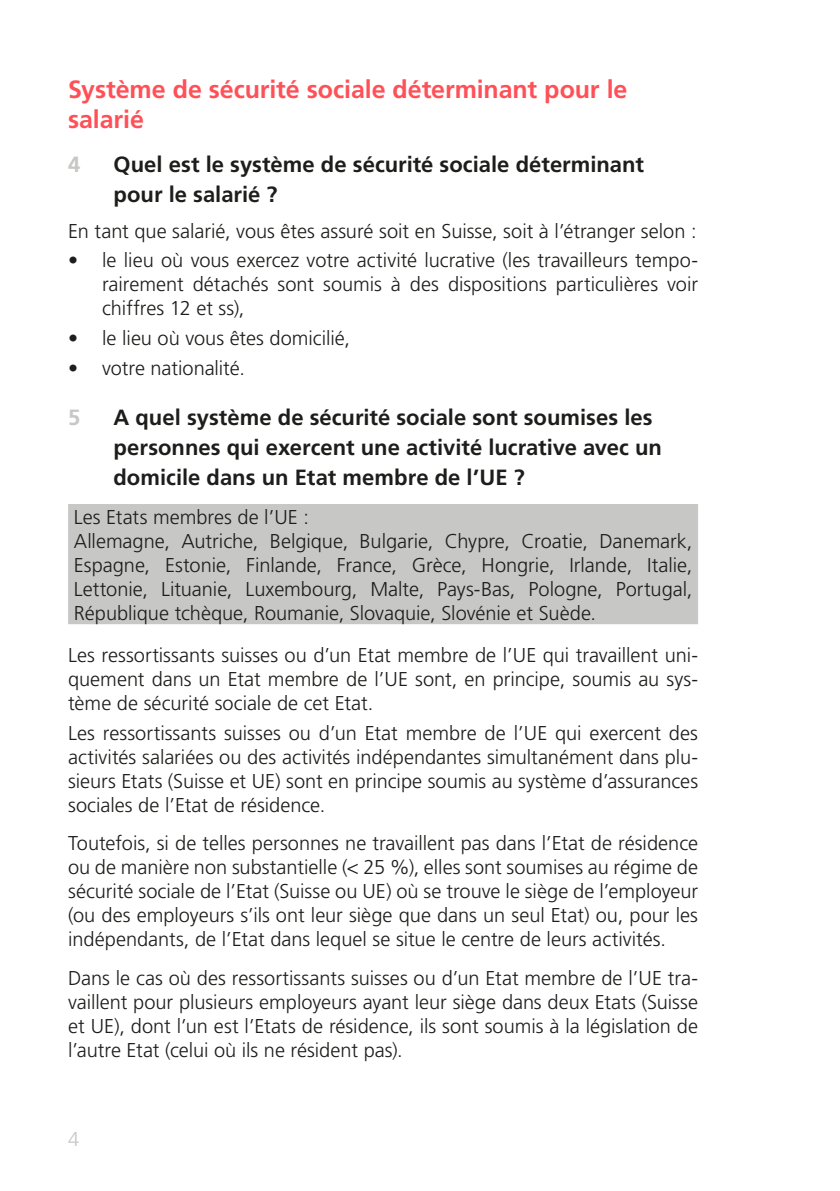
<style>
.page{position:relative;width:840px;height:1191px;background:#fff}
.page>*{position:absolute;margin:0;border:0;box-sizing:border-box;transform-origin:0 0}
.Texttitel{font:700 25px/30px "Frutiger LT Std";letter-spacing:-.005em;color:#ff5057}
.t1{font:700 22px/30px "Frutiger LT Std";color:#1d1d1b}
.t2{font:700 22px "Frutiger LT Std";color:#c7c7c6}
.Grundtext{font:300 20px/24px "Frutiger LT Std";color:#1d1d1b;text-align:justify}
.Text_vor_Aufzählung{font:300 20px/24px "Frutiger LT Std";color:#1d1d1b;text-align:justify}
.t3{font:300 20px "Frutiger LT Std";color:#c7c7c6}
</style>
<div class="page">
<div style="left:68px;top:504px;width:629px;height:120px;background:#c7c7c6"></div>
<p class="Texttitel" style="left:68px;top:74px;width:560px">Système de sécurité sociale déterminant pour le salarié</p>
<p class="t2" style="left:68px;top:152px;width:14px">4</p>
<p class="t1" style="left:113px;top:150px;width:531px">Quel est le système de sécurité sociale déterminant pour le salarié ?</p>
<p class="Text_vor_Aufzählung" style="left:68px;top:219px;width:629px">En tant que salarié, vous êtes assuré soit en Suisse, soit à l’étranger selon :</p>
<p class="Grundtext" style="left:102px;top:249px;width:597px;text-indent:-34px">• le lieu où vous exercez votre activité lucrative (les travailleurs tempo&shy;rairement détachés sont soumis à des dispositions particulières voir chiffres 12 et ss),</p>
<p class="Grundtext" style="left:68px;top:326px;width:283px">• le lieu où vous êtes domicilié,</p>
<p class="Grundtext" style="left:68px;top:356px;width:178px">• votre nationalité.</p>
<p class="t2" style="left:68px;top:404px;width:14px">5</p>
<p class="t1" style="left:113px;top:402px;width:549px">A quel système de sécurité sociale sont soumises les personnes qui exercent une activité lucrative avec un domicile dans un Etat membre de l’UE ?</p>
<p class="Grundtext" style="left:74px;top:505px;width:237px">Les Etats membres de l’UE :</p>
<p class="Grundtext" style="left:74px;top:529px;width:620px">Allemagne, Autriche, Belgique, Bulgarie, Chypre, Croatie, Danemark, Espagne, Estonie, Finlande, France, Grèce, Hongrie, Irlande, Italie, Lettonie, Lituanie, Luxembourg, Malte, Pays-Bas, Pologne, Portugal, République tchèque, Roumanie, Slovaquie, Slovénie et Suède.</p>
<p class="Text_vor_Aufzählung" style="left:68px;top:644px;width:631px">Les ressortissants suisses ou d’un Etat membre de l’UE qui travaillent uni&shy;quement dans un Etat membre de l’UE sont, en principe, soumis au sys&shy;tème de sécurité sociale de cet Etat.</p>
<p class="Grundtext" style="left:68px;top:721px;width:631px">Les ressortissants suisses ou d’un Etat membre de l’UE qui exercent des activités salariées ou des activités indépendantes simultanément dans plu&shy;sieurs Etats (Suisse et UE) sont en principe soumis au système d’assurances sociales de l’Etat de résidence.</p>
<p class="Grundtext" style="left:68px;top:831px;width:631px">Toutefois, si de telles personnes ne travaillent pas dans l’Etat de résidence ou de manière non substantielle (&lt; 25 %), elles sont soumises au régime de sécurité sociale de l’Etat (Suisse ou UE) où se trouve le siège de l’employeur (ou des employeurs s’ils ont leur siège que dans un seul Etat) ou, pour les indépendants, de l’Etat dans lequel se situe le centre de leurs activités.</p>
<p class="Grundtext" style="left:68px;top:966px;width:631px">Dans le cas où des ressortissants suisses ou d’un Etat membre de l’UE tra&shy;vaillent pour plusieurs employeurs ayant leur siège dans deux Etats (Suisse et UE), dont l’un est l’Etats de résidence, ils sont soumis à la législation de l’autre Etat (celui où ils ne résident pas).</p>
<p class="t3" style="left:68px;top:1127px;width:13px">4</p>
</div>
